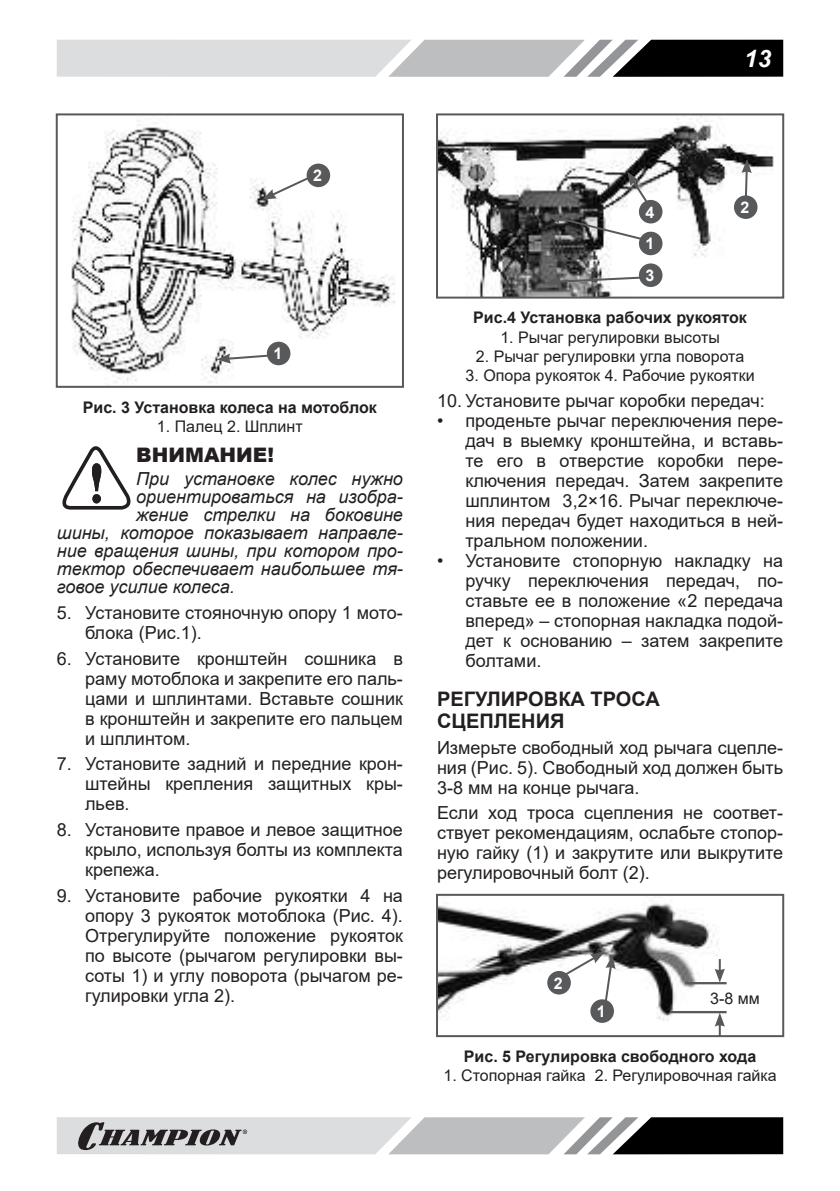
<style>
.page{position:relative;width:840px;height:1191px;background:#fff}
.page>*{position:absolute;margin:0;border:0;box-sizing:border-box;transform-origin:0 0}
.t1{font:italic 700 24px "Arial";color:#fff}
.t2{font:700 20px/22px "Arial";color:#231f20}
.t3{font:900 20px "Arial";color:#231f20}
.t4{font:18px/20px "Arial";color:#231f20;text-align:justify}
.t5{font:italic 18px "Arial";color:#231f20}
.t6{font:16px "Arial";color:#231f20}
.t7{font:700 16px "Arial";color:#231f20}
.t8{font:700 16px "Arial";color:#fff}
</style>
<div class="page">
<svg style="left:57px;top:40px;width:725px;height:37px;background:#a7a8a9"></svg>
<svg style="left:57px;top:1117px;width:725px;height:37px;background:#9c9d9e"></svg>
<img style="left:71px;top:120px;width:324px;height:263px">
<div style="left:56px;top:113px;width:348px;height:275px;border:2px solid #58595b"></div>
<svg style="left:262px;top:169px;width:62px;height:31px"></svg>
<svg style="left:216px;top:353px;width:55px;height:10px"></svg>
<div style="left:267px;top:342px;width:23px;height:23px;background:#58595b;border-radius:50%"></div>
<div style="left:306px;top:164px;width:24px;height:23px;background:#58595b;border-radius:50%"></div>
<svg style="left:62px;top:446px;width:69px;height:63px"></svg>
<img style="left:439px;top:116px;width:335px;height:179px">
<div style="left:436px;top:113px;width:347px;height:185px;border:2px solid #58595b"></div>
<svg style="left:741px;top:159px;width:10px;height:37px"></svg>
<svg style="left:547px;top:275px;width:96px;height:11px"></svg>
<svg style="left:546px;top:171px;width:107px;height:70px"></svg>
<div style="left:638px;top:232px;width:24px;height:23px;background:#58595b;border-radius:50%"></div>
<div style="left:638px;top:200px;width:24px;height:23px;background:#58595b;border-radius:50%"></div>
<div style="left:733px;top:195px;width:24px;height:24px;background:#58595b;border-radius:50%"></div>
<div style="left:638px;top:263px;width:24px;height:24px;background:#58595b;border-radius:50%"></div>
<img style="left:439px;top:903px;width:288px;height:124px">
<div style="left:436px;top:894px;width:347px;height:143px;border:2px solid #58595b"></div>
<div style="left:590px;top:999px;width:23px;height:24px;background:#58595b;border-radius:50%"></div>
<div style="left:547px;top:971px;width:23px;height:23px;background:#58595b;border-radius:50%"></div>
<svg style="left:560px;top:952px;width:55px;height:52px"></svg>
<hr style="left:684px;top:982px;width:42px;height:2px;background:#58595b">
<hr style="left:669px;top:1011px;width:57px;height:2px;background:#58595b">
<svg style="left:714px;top:959px;width:10px;height:23px"></svg>
<svg style="left:714px;top:1013px;width:10px;height:23px"></svg>
<h1 class="t1" style="left:743px;top:44px;width:28px">13</h1>
<p class="t8" style="left:313px;top:166px;width:10px">2</p>
<p class="t8" style="left:273px;top:344px;width:10px">1</p>
<p class="t7" style="left:83px;top:396px;width:295px">Рис. 3 Установка колеса на мотоблок</p>
<p class="t6" style="left:157px;top:415px;width:147px">1. Палец 2. Шплинт</p>
<p class="t3" style="left:136px;top:440px;width:139px">ВНИМАНИЕ!</p>
<p class="t5" style="left:136px;top:467px;width:268px">При установке колес нужно</p>
<p class="t5" style="left:136px;top:485px;width:268px">ориентироваться на изобра-</p>
<p class="t5" style="left:136px;top:503px;width:268px">жение стрелки на боковине</p>
<p class="t5" style="left:57px;top:521px;width:347px">шины, которое показывает направле-</p>
<p class="t5" style="left:57px;top:539px;width:347px">ние вращения шины, при котором про-</p>
<p class="t5" style="left:57px;top:557px;width:347px">тектор обеспечивает наибольшее тя-</p>
<p class="t5" style="left:57px;top:575px;width:179px">говое усилие колеса.</p>
<p class="t4" style="left:85px;top:602px;width:319px;text-indent:-28px">5. Установите стояночную опору 1 мото&shy;блока (Рис.1).</p>
<p class="t4" style="left:85px;top:648px;width:319px;text-indent:-28px">6. Установите кронштейн сошника в раму мотоблока и закрепите его паль&shy;цами и шплинтами. Вставьте сошник в кронштейн и закрепите его пальцем и шплинтом.</p>
<p class="t4" style="left:85px;top:754px;width:319px;text-indent:-28px">7. Установите задний и передние крон&shy;штейны крепления защитных кры&shy;льев.</p>
<p class="t4" style="left:85px;top:819px;width:319px;text-indent:-28px">8. Установите правое и левое защитное крыло, используя болты из комплекта крепежа.</p>
<p class="t4" style="left:85px;top:885px;width:319px;text-indent:-28px">9. Установите рабочие рукоятки 4 на опору 3 рукояток мотоблока (Рис. 4).<br>Отрегулируйте положение рукояток по высоте (рычагом регулировки вы&shy;соты 1) и углу поворота (рычагом ре&shy;гулировки угла 2).</p>
<p class="t8" style="left:645px;top:203px;width:10px">4</p>
<p class="t8" style="left:740px;top:198px;width:10px">2</p>
<p class="t8" style="left:645px;top:234px;width:10px">1</p>
<p class="t8" style="left:645px;top:264px;width:10px">3</p>
<p class="t7" style="left:473px;top:306px;width:275px">Рис.4 Установка рабочих рукояток</p>
<p class="t6" style="left:500px;top:326px;width:221px">1. Рычаг регулировки высоты</p>
<p class="t6" style="left:475px;top:345px;width:270px">2. Рычаг регулировки угла поворота</p>
<p class="t6" style="left:465px;top:364px;width:290px">3. Опора рукояток 4. Рабочие рукоятки</p>
<p class="t4" style="left:437px;top:390px;width:329px">10. Установите рычаг коробки передач:</p>
<p class="t4" style="left:465px;top:410px;width:319px;text-indent:-28px">• проденьте рычаг переключения пере&shy;дач в выемку кронштейна, и вставь&shy;те его в отверстие коробки пере&shy;ключения передач. Затем закрепите шплинтом 3,2×16. Рычаг переключе&shy;ния передач будет находиться в ней&shy;тральном положении.</p>
<p class="t4" style="left:465px;top:550px;width:319px;text-indent:-28px">• Установите стопорную накладку на ручку переключения передач, по&shy;ставьте ее в положение «2 передача вперед» – стопорная накладка подой&shy;дет к основанию – затем закрепите болтами.</p>
<p class="t2" style="left:437px;top:688px;width:224px">РЕГУЛИРОВКА ТРОСА<br>СЦЕПЛЕНИЯ</p>
<p class="t4" style="left:437px;top:737px;width:347px">Измерьте свободный ход рычага сцепле&shy;ния (Рис. 5). Свободный ход должен быть 3-8 мм на конце рычага.</p>
<p class="t4" style="left:437px;top:803px;width:347px">Если ход троса сцепления не соответ&shy;ствует рекомендациям, ослабьте стопор&shy;ную гайку (1) и закрутите или выкрутите регулировочный болт (2).</p>
<p class="t8" style="left:553px;top:973px;width:10px">2</p>
<p class="t8" style="left:596px;top:1002px;width:10px">1</p>
<p class="t6" style="left:709px;top:987px;width:51px">3-8 мм</p>
<p class="t7" style="left:463px;top:1045px;width:294px">Рис. 5 Регулировка свободного хода</p>
<p class="t6" style="left:443px;top:1064px;width:334px">1. Стопорная гайка 2. Регулировочная гайка</p>
</div>
